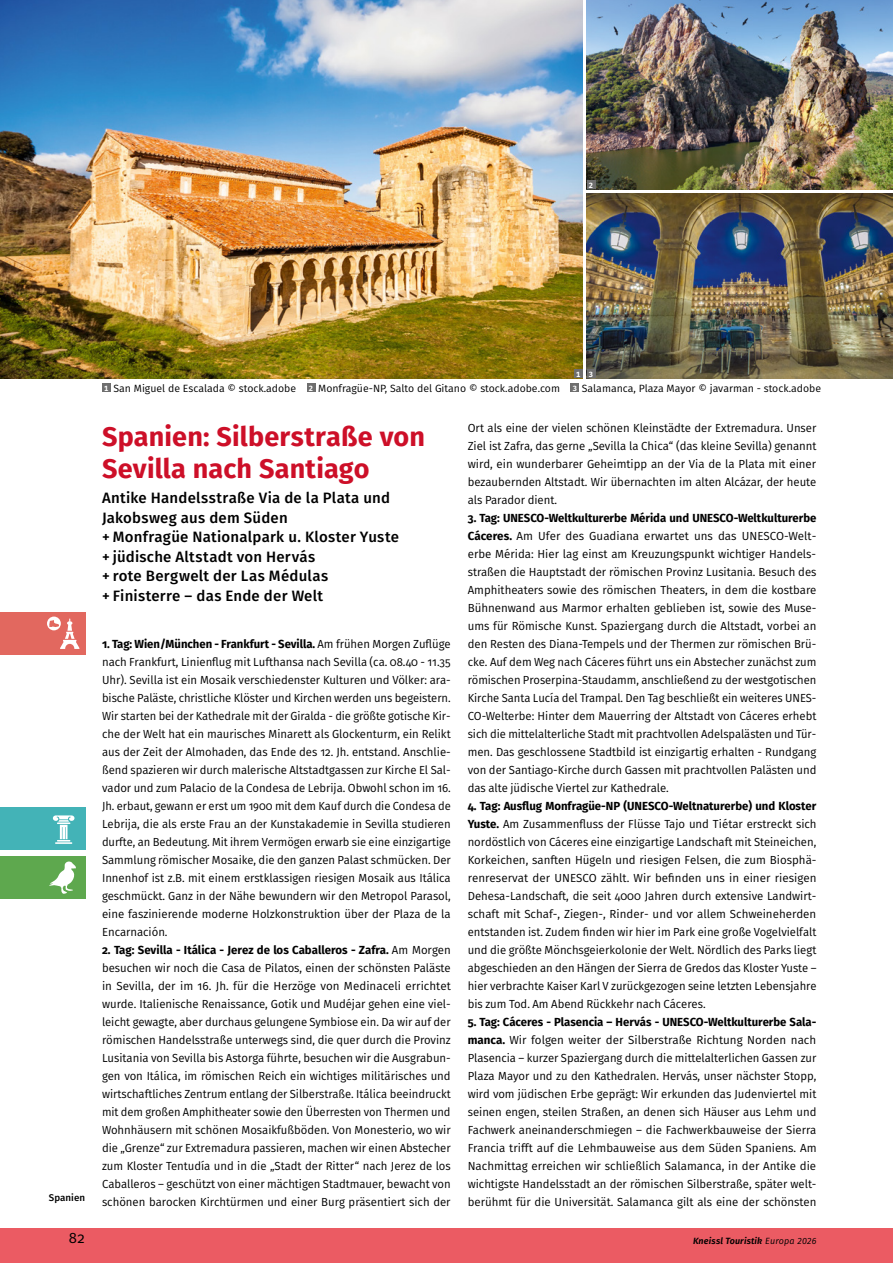
<style>
.page{position:relative;width:893px;height:1263px;background:#fff}
.page>*{position:absolute;margin:0;border:0;box-sizing:border-box;transform-origin:0 0}
._01a_Überschrift_1_Reise{font:700 27px/31.5px "Fira Sans";letter-spacing:.005em;color:#cd0f28}
._01b_Unterüberschrift_2_Reise{font:500 15px/19.5px "Fira Sans";letter-spacing:.015em;color:#000}
.Pagina_rb{font:15px "Fira Sans";color:#000}
._02_Reiseverlauf{font:11.7px/18px "Fira Sans";color:#000;text-align:justify}
._04_Bildlegende__Bildquelle{font:10.5px "Fira Sans";color:#000}
.Rubrik_b{font:500 9.75px "Fira Sans";color:#000}
.Fusszeile_bold_italic_rb{font:italic 600 9px "Fira Sans";letter-spacing:.02em;color:#000}
.t1{font:700 7.5px "Fira Sans";color:#fff}
.s1{font-weight:700}
.s2{font-weight:400}
</style>
<div class="page">
<img style="left:587px;top:193px;width:306px;height:185px">
<img style="left:587px;top:0;width:306px;height:189px">
<div style="left:102px;top:384px;width:9px;height:8px;background:#6e6e6e"></div>
<div style="left:307px;top:384px;width:8px;height:8px;background:#6e6e6e"></div>
<div style="left:570px;top:384px;width:9px;height:8px;background:#6e6e6e"></div>
<img style="left:0;top:0;width:583px;height:378px">
<div style="left:574px;top:369px;width:9px;height:9px;background:#6e6e6e"></div>
<div style="left:587px;top:369px;width:8px;height:9px;background:#6e6e6e"></div>
<div style="left:587px;top:180px;width:8px;height:9px;background:#6e6e6e"></div>
<div style="left:0;top:1229px;width:893px;height:34px;background:#eb5b63"></div>
<div style="left:0;top:612px;width:85px;height:43px;background:#e2685f"></div>
<svg style="left:47px;top:616px;width:32px;height:33px"></svg>
<div style="left:0;top:808px;width:85px;height:42px;background:#43b3b7"></div>
<svg style="left:53px;top:815px;width:22px;height:29px"></svg>
<div style="left:0;top:856px;width:85px;height:43px;background:#5ea84e"></div>
<svg style="left:49px;top:861px;width:27px;height:33px"></svg>
<p class="t1" style="left:589px;top:179px;width:6px">2</p>
<p class="t1" style="left:576px;top:368px;width:6px">1</p>
<p class="t1" style="left:589px;top:368px;width:5px">3</p>
<p class="Rubrik_b" style="left:49px;top:1190px;width:38px">Spanien</p>
<p class="t1" style="left:104px;top:382px;width:6px">1</p>
<p class="_04_Bildlegende__Bildquelle" style="left:113px;top:381px;width:184px">San Miguel de Escalada © stock.adobe</p>
<p class="t1" style="left:309px;top:382px;width:6px">2</p>
<p class="_04_Bildlegende__Bildquelle" style="left:318px;top:381px;width:243px">Monfragüe-NP, Salto del Gitano © stock.adobe.com</p>
<p class="t1" style="left:573px;top:382px;width:5px">3</p>
<p class="_04_Bildlegende__Bildquelle" style="left:582px;top:381px;width:241px">Salamanca, Plaza Mayor © javarman - stock.adobe</p>
<p class="_01a_Überschrift_1_Reise" style="left:102px;top:419px;width:325px">Spanien: Silberstraße von<br>Sevilla nach Santiago</p>
<p class="_01b_Unterüberschrift_2_Reise" style="left:102px;top:487px;width:290px">Antike Handelsstraße Via de la Plata und<br>Jakobsweg aus dem Süden</p>
<p class="_01b_Unterüberschrift_2_Reise" style="left:102px;top:526px;width:298px">+ Monfragüe Nationalpark u. Kloster Yuste</p>
<p class="_01b_Unterüberschrift_2_Reise" style="left:102px;top:546px;width:215px">+ jüdische Altstadt von Hervás</p>
<p class="_01b_Unterüberschrift_2_Reise" style="left:102px;top:565px;width:228px">+ rote Bergwelt der Las Médulas</p>
<p class="_01b_Unterüberschrift_2_Reise" style="left:102px;top:585px;width:222px">+ Finisterre – das Ende der Welt</p>
<p class="_02_Reiseverlauf" style="left:102px;top:635px;width:350px"><span class="s1">1. Tag: Wien/München - Frankfurt - Sevilla.</span> Am frühen Morgen Zuflüge nach Frankfurt, Linienflug mit Lufthansa nach Sevilla (ca. 08.40 - 11.35<br>Uhr). Sevilla ist ein Mosaik verschiedenster Kulturen und Völker: ara&shy;bische Paläste, christliche Klöster und Kirchen werden uns begeistern.<br>Wir starten bei der Kathedrale mit der Giralda - die größte gotische Kir&shy;che der Welt hat ein maurisches Minarett als Glockenturm, ein Relikt aus der Zeit der Almohaden, das Ende des 12. Jh. entstand. Anschlie&shy;ßend spazieren wir durch malerische Altstadtgassen zur Kirche El Sal&shy;vador und zum Palacio de la Condesa de Lebrija. Obwohl schon im 16.<br>Jh. erbaut, gewann er erst um 1900 mit dem Kauf durch die Condesa de Lebrija, die als erste Frau an der Kunstakademie in Sevilla studieren durfte, an Bedeutung. Mit ihrem Vermögen erwarb sie eine einzigartige Sammlung römischer Mosaike, die den ganzen Palast schmücken. Der Innenhof ist z.B. mit einem erstklassigen riesigen Mosaik aus Itálica geschmückt. Ganz in der Nähe bewundern wir den Metropol Parasol, eine faszinierende moderne Holzkonstruktion über der Plaza de la Encarnación.</p>
<p class="_02_Reiseverlauf" style="left:102px;top:941px;width:350px"><span class="s1">2. Tag: Sevilla - Itálica - Jerez de los Caballeros - Zafra.</span> Am Morgen besuchen wir noch die Casa de Pilatos, einen der schönsten Paläste in Sevilla, der im 16. Jh. für die Herzöge von Medinaceli errichtet wurde. Italienische Renaissance, Gotik und Mudéjar gehen eine viel&shy;leicht gewagte, aber durchaus gelungene Symbiose ein. Da wir auf der römischen Handelsstraße unterwegs sind, die quer durch die Provinz Lusitania von Sevilla bis Astorga führte, besuchen wir die Ausgrabun&shy;gen von Itálica, im römischen Reich ein wichtiges militärisches und wirtschaftliches Zentrum entlang der Silberstraße. Itálica beeindruckt mit dem großen Amphitheater sowie den Überresten von Thermen und Wohnhäusern mit schönen Mosaikfußböden. Von Monesterio, wo wir die „Grenze“ zur Extremadura passieren, machen wir einen Abstecher zum Kloster Tentudía und in die „Stadt der Ritter“ nach Jerez de los Caballeros – geschützt von einer mächtigen Stadtmauer, bewacht von schönen barocken Kirchtürmen und einer Burg präsentiert sich der</p>
<p class="_02_Reiseverlauf" style="left:468px;top:419px;width:350px">Ort als eine der vielen schönen Kleinstädte der Extremadura. Unser Ziel ist Zafra, das gerne „Sevilla la Chica“ (das kleine Sevilla) genannt wird, ein wunderbarer Geheimtipp an der Via de la Plata mit einer bezaubernden Altstadt. Wir übernachten im alten Alcázar, der heute als Parador dient.</p>
<p class="_02_Reiseverlauf" style="left:468px;top:509px;width:350px;text-align:left"><span class="s1">3. Tag: UNESCO-Weltkulturerbe Mérida und UNESCO-Weltkulturerbe Cáceres.</span> Am Ufer des Guadiana erwartet uns das UNESCO-Welt&shy;erbe Mérida: Hier lag einst am Kreuzungspunkt wichtiger Handels&shy;straßen die Hauptstadt der römischen Provinz Lusitania. Besuch des Amphitheaters sowie des römischen Theaters, in dem die kostbare Bühnenwand aus Marmor erhalten geblieben ist, sowie des Muse&shy;ums für Römische Kunst. Spaziergang durch die Altstadt, vorbei an den Resten des Diana-Tempels und der Thermen zur römischen Brü&shy;cke. Auf dem Weg nach Cáceres führt uns ein Abstecher zunächst zum römischen Proserpina-Staudamm, anschließend zu der westgotischen Kirche Santa Lucía del Trampal. Den Tag beschließt ein weiteres UNES-CO-Welterbe: Hinter dem Mauerring der Altstadt von Cáceres erhebt sich die mittelalterliche Stadt mit prachtvollen Adelspalästen und Tür&shy;men. Das geschlossene Stadtbild ist einzigartig erhalten - Rundgang von der Santiago-Kirche durch Gassen mit prachtvollen Palästen und das alte jüdische Viertel zur Kathedrale.</p>
<p class="_02_Reiseverlauf" style="left:468px;top:797px;width:350px"><span class="s1">4. Tag: Ausflug Monfragüe-NP (UNESCO-Weltnaturerbe) und Kloster Yuste.</span> Am Zusammenfluss der Flüsse Tajo und Tiétar erstreckt sich nordöstlich von Cáceres eine einzigartige Landschaft mit Steineichen, Korkeichen, sanften Hügeln und riesigen Felsen, die zum Biosphä&shy;renreservat der UNESCO zählt. Wir befinden uns in einer riesigen Dehesa-Landschaft, die seit 4000 Jahren durch extensive Landwirt&shy;schaft mit Schaf-, Ziegen-, Rinder- und vor allem Schweineherden entstanden ist. Zudem finden wir hier im Park eine große Vogelvielfalt und die größte Mönchsgeierkolonie der Welt. Nördlich des Parks liegt abgeschieden an den Hängen der Sierra de Gredos das Kloster Yuste – hier verbrachte Kaiser Karl V zurückgezogen seine letzten Lebensjahre bis zum Tod. Am Abend Rückkehr nach Cáceres.</p>
<p class="_02_Reiseverlauf" style="left:468px;top:1013px;width:350px"><span class="s1">5. Tag: Cáceres - Plasencia – Hervás - UNESCO-Weltkulturerbe Sala&shy;manca.</span> Wir folgen weiter der Silberstraße Richtung Norden nach Plasencia – kurzer Spaziergang durch die mittelalterlichen Gassen zur Plaza Mayor und zu den Kathedralen. Hervás, unser nächster Stopp, wird vom jüdischen Erbe geprägt: Wir erkunden das Judenviertel mit seinen engen, steilen Straßen, an denen sich Häuser aus Lehm und Fachwerk aneinanderschmiegen – die Fachwerkbauweise der Sierra Francia trifft auf die Lehmbauweise aus dem Süden Spaniens. Am Nachmittag erreichen wir schließlich Salamanca, in der Antike die wichtigste Handelsstadt an der römischen Silberstraße, später welt&shy;berühmt für die Universität. Salamanca gilt als eine der schönsten</p>
<p class="Pagina_rb" style="left:69px;top:1227px;width:18px">82</p>
<p class="Fusszeile_bold_italic_rb" style="left:693px;top:1233px;width:125px">Kneissl Touristik <span class="s2">Europa 2026</span></p>
</div>
